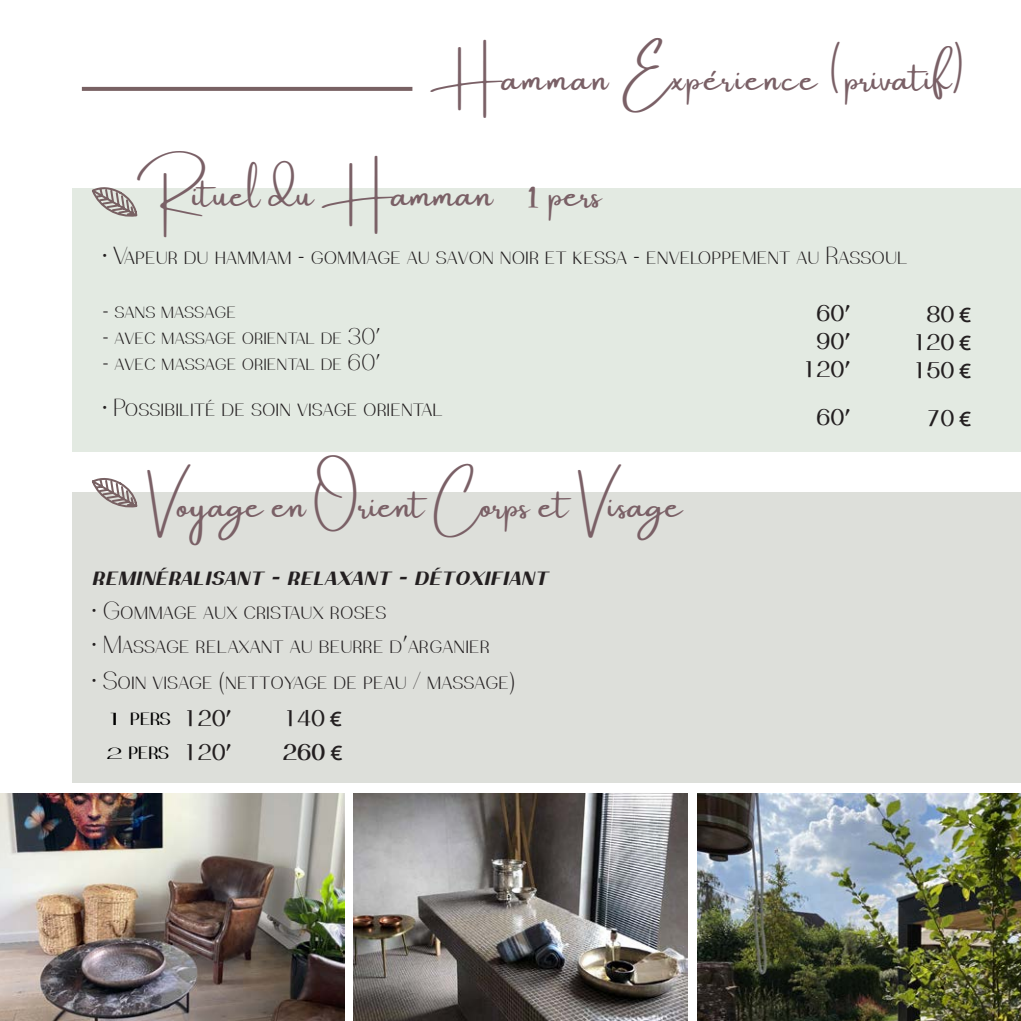
<style>
.page{position:relative;width:1021px;height:1021px;background:#fff}
.page>*{position:absolute;margin:0;border:0;box-sizing:border-box;transform-origin:0 0}
.t1{font:36px "Amsterdam One";color:#7a6066}
.t2{font:36px "Amsterdam One";letter-spacing:.05em;color:#7a6066}
.t3{font:italic 26px "Passion Sans P Dbi Semi Bold Small Caps";color:#231f20}
.t4{font:24px "Passion Sans P Dbc Light Small Caps";letter-spacing:.03em;color:#231f20}
.t5{font:24px "Passion Sans P Dbe Book Small Caps";color:#000}
.t6{font:22px "Passion Sans P Dbc Light Small Caps";letter-spacing:.03em;color:#231f20}
.t7{font:22px "Passion Sans P Dbg Regular Small Caps";color:#231f20}
.t8{font:22px "Passion Sans P Dbi Semi Bold Small Caps";color:#231f20}
.s1{font-size:19px}
.s2{font-size:17px}
.s3{font-size:15.6px}
.s4{font-family:"Avenir Next";font-weight:600;font-size:20px}
</style>
<div class="page">
<div style="left:72px;top:492px;width:948px;height:290px;background:#dddfda"></div>
<hr style="left:0;top:451px;width:1px;height:252px;background:#b6c9b3">
<div style="left:72px;top:188px;width:948px;height:263px;background:#e3eae2"></div>
<img style="left:697px;top:793px;width:323px;height:227px">
<img style="left:353px;top:793px;width:334px;height:227px">
<img style="left:0;top:793px;width:344px;height:227px">
<svg style="left:92px;top:187px;width:46px;height:30px"></svg>
<svg style="left:92px;top:478px;width:46px;height:30px"></svg>
<svg style="left:82px;top:87px;width:330px;height:4px"></svg>
<p class="t2" style="left:431px;top:59px;width:534px">Hamman Expérience (privatif)</p>
<p class="t1" style="left:137px;top:175px;width:466px">Rituel du Hamman <span class="s1">1</span> pers</p>
<p class="t4" style="left:102px;top:241px;width:806px">• Vapeur du hammam - gommage au savon noir et kessa - enveloppement au Rassoul</p>
<p class="t6" style="left:102px;top:297px;width:135px">- sans massage</p>
<p class="t6" style="left:102px;top:323px;width:279px">- avec massage oriental de 30’</p>
<p class="t6" style="left:102px;top:349px;width:279px">- avec massage oriental de 60’</p>
<p class="t4" style="left:102px;top:393px;width:342px">• Possibilité de soin visage oriental</p>
<p class="t1" style="left:147px;top:485px;width:537px">Voyage en Orient Corps et Visage</p>
<p class="t3" style="left:92px;top:559px;width:463px">reminéralisant -relaxant -détoxifiant</p>
<p class="t4" style="left:92px;top:596px;width:296px">• Gommage aux cristaux roses</p>
<p class="t4" style="left:92px;top:630px;width:399px">• Massage relaxant au beurre d’arganier</p>
<p class="t4" style="left:92px;top:666px;width:424px">• Soin visage (nettoyage de peau / massage)</p>
<p class="t5" style="left:105px;top:702px;width:67px"><span class="s2">1</span> pers</p>
<p class="t5" style="left:106px;top:736px;width:64px"><span class="s3">2</span> pers</p>
<p class="t7" style="left:184px;top:705px;width:49px">120’</p>
<p class="t7" style="left:184px;top:739px;width:49px">120’</p>
<p class="t7" style="left:283px;top:705px;width:60px">140 <span class="s4">€</span></p>
<p class="t8" style="left:283px;top:738px;width:61px">260 <span class="s4">€</span></p>
<p class="t7" style="left:816px;top:300px;width:35px">60’</p>
<p class="t7" style="left:816px;top:328px;width:35px">90’</p>
<p class="t7" style="left:802px;top:356px;width:49px">120’</p>
<p class="t7" style="left:816px;top:404px;width:35px">60’</p>
<p class="t7" style="left:926px;top:301px;width:46px">80 <span class="s4">€</span></p>
<p class="t7" style="left:912px;top:329px;width:60px">120 <span class="s4">€</span></p>
<p class="t7" style="left:912px;top:357px;width:60px">150 <span class="s4">€</span></p>
<p class="t7" style="left:926px;top:405px;width:46px">70 <span class="s4">€</span></p>
</div>
